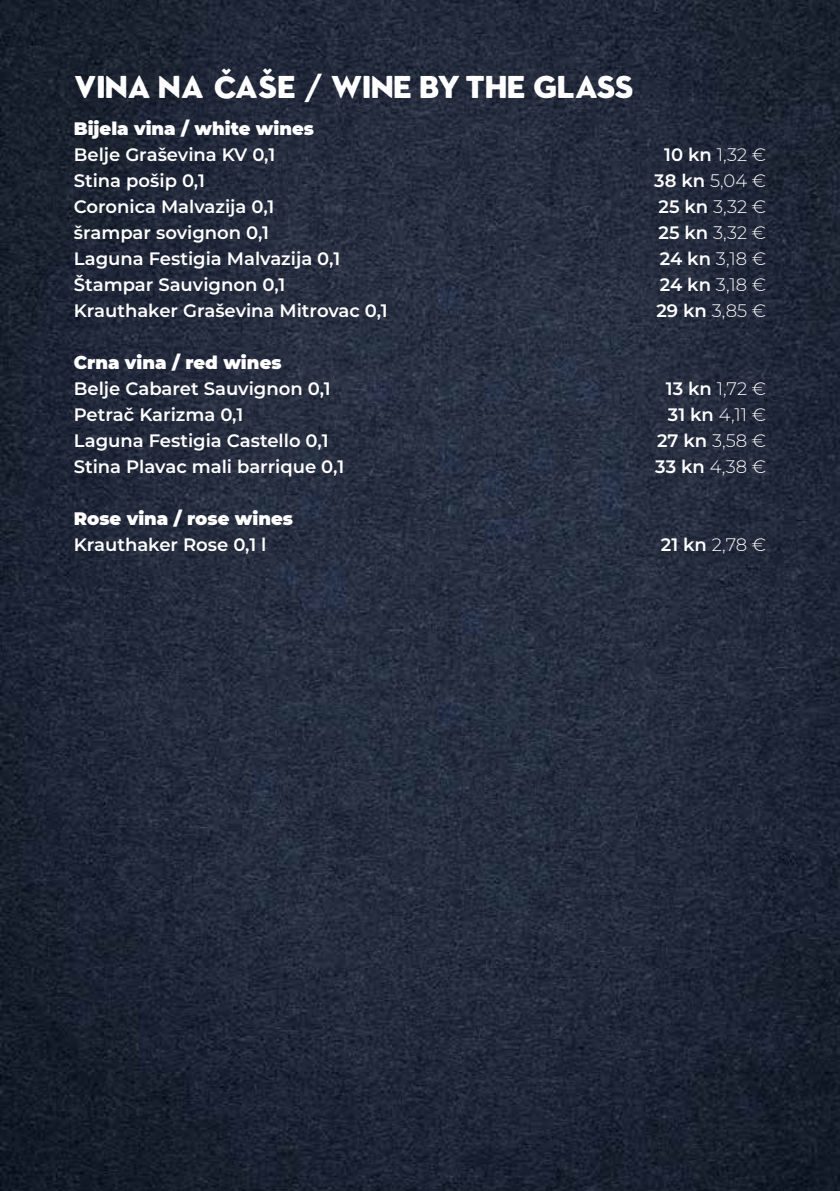
<style>
.page{position:relative;width:840px;height:1191px;background:#fff}
.page>*{position:absolute;margin:0;border:0;box-sizing:border-box;transform-origin:0 0}
.t1{font:900 30px "Sonder Sans";color:#fff}
.t2{font:600 18px "Montserrat";color:#fff}
.t3{font:300 18px "Montserrat";color:#fff}
.t4{font:900 18px "Montserrat";color:#fff}
.s1{font-weight:600}
</style>
<div class="page">
<img style="left:0;top:0;width:839px;height:1191px">
<h1 class="t1" style="left:74px;top:68px;width:561px">VINA NA ČAŠE / WINE BY THE GLASS</h1>
<p class="t4" style="left:74px;top:115px;width:242px">Bijela vina / white wines</p>
<p class="t2" style="left:74px;top:142px;width:203px">Belje Graševina KV 0,1</p>
<p class="t3" style="left:664px;top:143px;width:103px"><span class="s1">10 kn</span> 1,32 €</p>
<p class="t2" style="left:74px;top:168px;width:133px">Stina pošip 0,1</p>
<p class="t3" style="left:653px;top:169px;width:113px"><span class="s1">38 kn</span> 5,04 €</p>
<p class="t2" style="left:74px;top:194px;width:202px">Coronica Malvazija 0,1</p>
<p class="t3" style="left:658px;top:195px;width:109px"><span class="s1">25 kn</span> 3,32 €</p>
<p class="t2" style="left:74px;top:220px;width:197px">šrampar sovignon 0,1</p>
<p class="t3" style="left:658px;top:221px;width:109px"><span class="s1">25 kn</span> 3,32 €</p>
<p class="t2" style="left:74px;top:246px;width:268px">Laguna Festigia Malvazija 0,1</p>
<p class="t3" style="left:659px;top:247px;width:108px"><span class="s1">24 kn</span> 3,18 €</p>
<p class="t2" style="left:74px;top:272px;width:213px">Štampar Sauvignon 0,1</p>
<p class="t3" style="left:659px;top:273px;width:108px"><span class="s1">24 kn</span> 3,18 €</p>
<p class="t2" style="left:74px;top:298px;width:315px">Krauthaker Graševina Mitrovac 0,1</p>
<p class="t3" style="left:656px;top:299px;width:111px"><span class="s1">29 kn</span> 3,85 €</p>
<p class="t4" style="left:74px;top:349px;width:209px">Crna vina / red wines</p>
<p class="t2" style="left:74px;top:376px;width:258px">Belje Cabaret Sauvignon 0,1</p>
<p class="t3" style="left:665px;top:377px;width:102px"><span class="s1">13 kn</span> 1,72 €</p>
<p class="t2" style="left:74px;top:402px;width:171px">Petrač Karizma 0,1</p>
<p class="t3" style="left:667px;top:403px;width:100px"><span class="s1">31 kn</span> 4,11 €</p>
<p class="t2" style="left:74px;top:428px;width:256px">Laguna Festigia Castello 0,1</p>
<p class="t3" style="left:656px;top:429px;width:111px"><span class="s1">27 kn</span> 3,58 €</p>
<p class="t2" style="left:74px;top:454px;width:272px">Stina Plavac mali barrique 0,1</p>
<p class="t3" style="left:655px;top:455px;width:112px"><span class="s1">33 kn</span> 4,38 €</p>
<p class="t4" style="left:74px;top:505px;width:221px">Rose vina / rose wines</p>
<p class="t2" style="left:74px;top:532px;width:194px">Krauthaker Rose 0,1 l</p>
<p class="t3" style="left:660px;top:533px;width:107px"><span class="s1">21 kn</span> 2,78 €</p>
</div>
